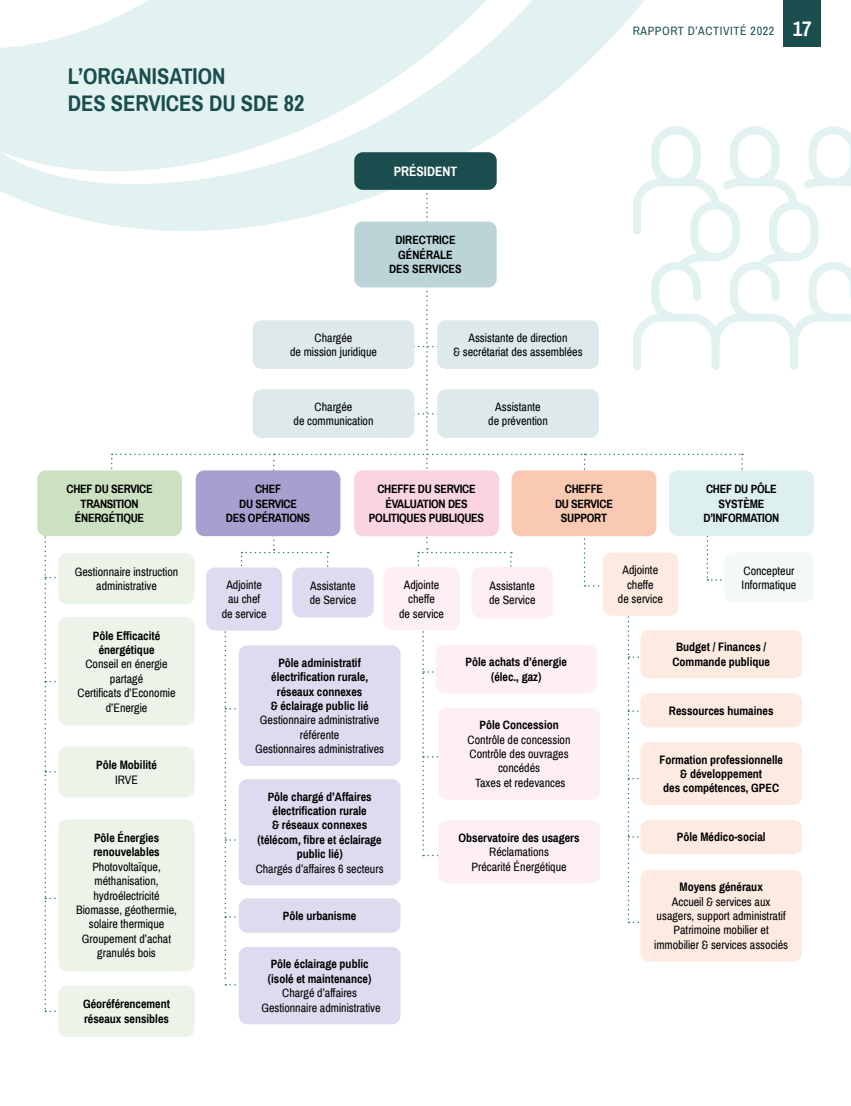
<style>
.page{position:relative;width:851px;height:1106px;background:#fff}
.page>*{position:absolute;margin:0;border:0;box-sizing:border-box;transform-origin:0 0}
.t1{font:700 22.5px/27px "Archivo Narrow";color:#1a4d4d}
.t2{font:700 13.5px "Archivo Narrow";color:#fff}
.t3{font:12px/14.4px "Archivo Narrow";color:#000;text-align:center}
.t4{font:700 12px/14.4px "Archivo Narrow";color:#000;text-align:center}
.t5{font:700 12px/14.4px "Archivo Narrow";letter-spacing:-.02em;color:#000;text-align:center}
.t6{font:12px "Archivo Narrow";letter-spacing:.05em;color:#1a4d4d}
.s1{font-weight:700;font-size:21px;color:#fff}
</style>
<div class="page">
<svg style="left:0;top:0;width:644px;height:225px;fill:#e2f2f1"></svg>
<svg style="left:224px;top:630px;width:35px;height:355px"></svg>
<svg style="left:422px;top:628px;width:34px;height:228px"></svg>
<svg style="left:627px;top:615px;width:35px;height:308px"></svg>
<svg style="left:45px;top:536px;width:34px;height:476px"></svg>
<svg style="left:111px;top:179px;width:632px;height:407px"></svg>
<div style="left:354px;top:152px;width:142px;height:38px;background:#1a4d4d;border-radius:9px"></div>
<div style="left:354px;top:221px;width:142px;height:66px;background:#bad4d7;border-radius:9px"></div>
<div style="left:253px;top:320px;width:161px;height:49px;background:#dee9ec;border-radius:9px"></div>
<div style="left:437px;top:320px;width:161px;height:49px;background:#dee9ec;border-radius:9px"></div>
<div style="left:437px;top:389px;width:161px;height:49px;background:#dee9ec;border-radius:9px"></div>
<div style="left:253px;top:389px;width:161px;height:49px;background:#dee9ec;border-radius:9px"></div>
<div style="left:37px;top:470px;width:145px;height:66px;background:#cce1c1;border-radius:9px"></div>
<div style="left:196px;top:470px;width:144px;height:66px;background:#a6a0cf;border-radius:9px"></div>
<div style="left:354px;top:470px;width:145px;height:66px;background:#fad4e1;border-radius:9px"></div>
<div style="left:511px;top:470px;width:145px;height:66px;background:#f9c9b1;border-radius:9px"></div>
<div style="left:669px;top:470px;width:144px;height:66px;background:#ddefee;border-radius:9px"></div>
<div style="left:58px;top:553px;width:137px;height:51px;background:#ecf4e9;border-radius:9px"></div>
<div style="left:58px;top:617px;width:137px;height:108px;background:#ecf4e9;border-radius:9px"></div>
<div style="left:58px;top:746px;width:137px;height:51px;background:#ecf4e9;border-radius:9px"></div>
<div style="left:58px;top:819px;width:137px;height:152px;background:#ecf4e9;border-radius:9px"></div>
<div style="left:58px;top:985px;width:137px;height:52px;background:#ecf4e9;border-radius:9px"></div>
<div style="left:206px;top:567px;width:76px;height:63px;background:#dddbef;border-radius:9px"></div>
<div style="left:239px;top:645px;width:161px;height:121px;background:#dddbef;border-radius:9px"></div>
<div style="left:239px;top:779px;width:161px;height:106px;background:#dddbef;border-radius:9px"></div>
<div style="left:239px;top:898px;width:161px;height:34px;background:#dddbef;border-radius:9px"></div>
<div style="left:239px;top:946px;width:161px;height:78px;background:#dddbef;border-radius:9px"></div>
<div style="left:292px;top:567px;width:81px;height:50px;background:#dddbef;border-radius:9px"></div>
<div style="left:383px;top:567px;width:76px;height:63px;background:#fdeff4;border-radius:9px"></div>
<div style="left:435px;top:644px;width:162px;height:49px;background:#fdeff4;border-radius:9px"></div>
<div style="left:438px;top:707px;width:162px;height:92px;background:#fdeff4;border-radius:9px"></div>
<div style="left:438px;top:820px;width:162px;height:63px;background:#fdeff4;border-radius:9px"></div>
<div style="left:471px;top:567px;width:82px;height:51px;background:#fdeff4;border-radius:9px"></div>
<div style="left:602px;top:552px;width:76px;height:63px;background:#fdebe2;border-radius:9px"></div>
<div style="left:640px;top:630px;width:161px;height:48px;background:#fdebe2;border-radius:9px"></div>
<div style="left:640px;top:693px;width:161px;height:34px;background:#fdebe2;border-radius:9px"></div>
<div style="left:640px;top:742px;width:161px;height:63px;background:#fdebe2;border-radius:9px"></div>
<div style="left:640px;top:820px;width:161px;height:34px;background:#fdebe2;border-radius:9px"></div>
<div style="left:640px;top:869px;width:161px;height:92px;background:#fdebe2;border-radius:9px"></div>
<div style="left:724px;top:552px;width:89px;height:50px;background:#f3f9f9;border-radius:9px"></div>
<svg style="left:632px;top:126px;width:218px;height:244px"></svg>
<div style="left:783px;top:0;width:38px;height:46px;background:#1a4d4d"></div>
<h1 class="t1" style="left:68px;top:63px;width:238px">L’ORGANISATION<br>DES SERVICES DU SDE 82</h1>
<p class="t2" style="left:394px;top:163px;width:65px">PRÉSIDENT</p>
<p class="t4" style="left:389px;top:233px;width:74px">DIRECTRICE<br>GÉNÉRALE<br>DES SERVICES</p>
<p class="t3" style="left:290px;top:330px;width:88px">Chargée<br>de mission juridique</p>
<p class="t3" style="left:453px;top:330px;width:131px">Assistante de direction<br>&amp; secrétariat des assemblées</p>
<p class="t3" style="left:293px;top:399px;width:81px">Chargée<br>de communication</p>
<p class="t3" style="left:488px;top:399px;width:61px">Assistante<br>de prévention</p>
<p class="t6" style="left:632px;top:24px;width:180px">RAPPORT D’ACTIVITÉ 2022 <span class="s1">17</span></p>
<p class="t5" style="left:66px;top:482px;width:88px">CHEF DU SERVICE<br>TRANSITION<br>ÉNERGÉTIQUE</p>
<p class="t5" style="left:226px;top:482px;width:86px">CHEF<br>DU SERVICE<br>DES OPÉRATIONS</p>
<p class="t5" style="left:369px;top:482px;width:117px">CHEFFE DU SERVICE<br>ÉVALUATION DES<br>POLITIQUES PUBLIQUES</p>
<p class="t5" style="left:555px;top:482px;width:59px">CHEFFE<br>DU SERVICE<br>SUPPORT</p>
<p class="t5" style="left:703px;top:482px;width:77px">CHEF DU PÔLE<br>SYSTÈME<br>D’INFORMATION</p>
<p class="t3" style="left:75px;top:565px;width:105px">Gestionnaire instruction administrative</p>
<p class="t4" style="left:93px;top:628px;width:69px">Pôle Efficacité énergétique</p>
<p class="t3" style="left:78px;top:657px;width:99px">Conseil en énergie partagé<br>Certificats d’Economie d’Energie</p>
<p class="t4" style="left:96px;top:758px;width:62px">Pôle Mobilité</p>
<p class="t3" style="left:115px;top:772px;width:24px">IRVE</p>
<p class="t4" style="left:93px;top:830px;width:68px;text-align:left">Pôle Énergies renouvelables</p>
<p class="t3" style="left:76px;top:859px;width:102px">Photovoltaïque, méthanisation, hydroélectricité<br>Biomasse, géothermie, solaire thermique<br>Groupement d’achat granulés bois</p>
<p class="t4" style="left:83px;top:997px;width:88px;text-align:left">Géoréférencement réseaux sensibles</p>
<p class="t3" style="left:222px;top:578px;width:46px">Adjointe au chef de service</p>
<p class="t3" style="left:309px;top:578px;width:48px;text-align:left">Assistante de Service</p>
<p class="t3" style="left:399px;top:577px;width:46px">Adjointe cheffe<br>de service</p>
<p class="t3" style="left:489px;top:578px;width:48px;text-align:left">Assistante de Service</p>
<p class="t4" style="left:270px;top:655px;width:99px">Pôle administratif électrification rurale, réseaux connexes<br>&amp; éclairage public lié</p>
<p class="t3" style="left:255px;top:713px;width:131px">Gestionnaire administrative référente<br>Gestionnaires administratives</p>
<p class="t4" style="left:257px;top:789px;width:126px">Pôle chargé d’Affaires électrification rurale<br>&amp; réseaux connexes (télécom, fibre et éclairage public lié)</p>
<p class="t3" style="left:256px;top:861px;width:129px">Chargés d’affaires 6 secteurs</p>
<p class="t4" style="left:283px;top:908px;width:75px">Pôle urbanisme</p>
<p class="t4" style="left:268px;top:957px;width:105px;text-align:left">Pôle éclairage public (isolé et maintenance)</p>
<p class="t3" style="left:261px;top:986px;width:121px">Chargé d’affaires<br>Gestionnaire administrative</p>
<p class="t4" style="left:465px;top:654px;width:103px">Pôle achats d’énergie (élec., gaz)</p>
<p class="t4" style="left:479px;top:718px;width:81px">Pôle Concession</p>
<p class="t3" style="left:467px;top:732px;width:104px">Contrôle de concession<br>Contrôle des ouvrages concédés<br>Taxes et redevances</p>
<p class="t4" style="left:458px;top:830px;width:122px">Observatoire des usagers</p>
<p class="t3" style="left:471px;top:845px;width:97px">Réclamations<br>Précarité Énergétique</p>
<p class="t3" style="left:617px;top:563px;width:46px">Adjointe cheffe<br>de service</p>
<p class="t3" style="left:741px;top:563px;width:56px;text-align:left">Concepteur<br>Informatique</p>
<p class="t4" style="left:672px;top:640px;width:99px;text-align:left">Budget / Finances /<br>Commande publique</p>
<p class="t4" style="left:668px;top:703px;width:106px">Ressources humaines</p>
<p class="t4" style="left:659px;top:752px;width:125px">Formation professionnelle &amp; développement<br>des compétences, GPEC</p>
<p class="t4" style="left:676px;top:830px;width:90px">Pôle Médico-social</p>
<p class="t4" style="left:679px;top:879px;width:85px">Moyens généraux</p>
<p class="t3" style="left:654px;top:894px;width:135px">Accueil &amp; services aux usagers, support administratif<br>Patrimoine mobilier et immobilier &amp; services associés</p>
</div>
